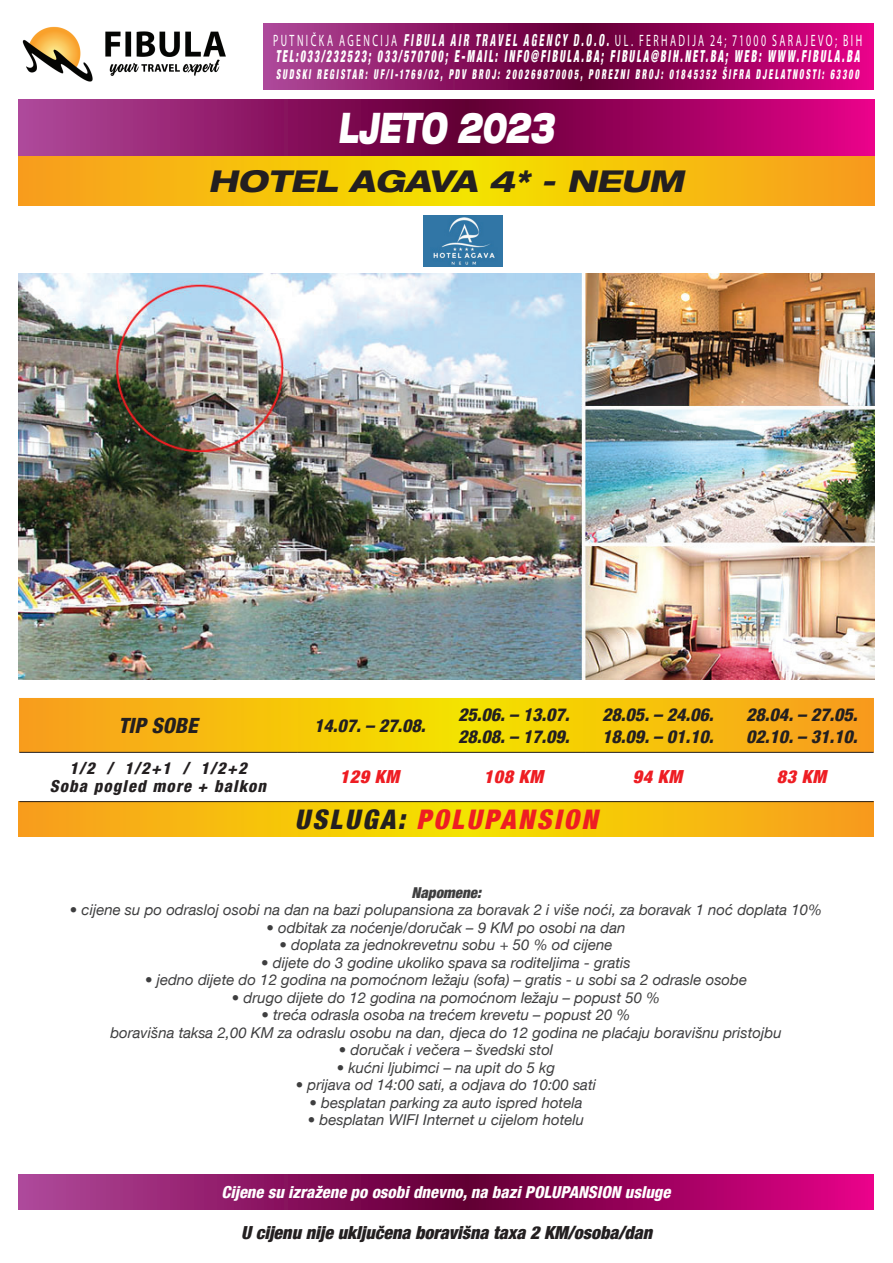
<style>
.page{position:relative;width:893px;height:1263px;background:#fff}
.page>*{position:absolute;margin:0;border:0;box-sizing:border-box;transform-origin:0 0}
.t1{font:italic 900 expanded 42px "Helvetica Neue LT Com";letter-spacing:-.005em;color:#fff;scale:.6 1}
.t2{font:italic 800 expanded 30px "Helvetica Neue LT Com";color:#231f20}
.t3{font:italic 900 condensed 27px "Helvetica Neue LT Com";letter-spacing:.1em;color:#ee1d23}
.t4{font:italic 800 condensed 21px "Helvetica Neue LT Com";color:#231f20}
.t5{font:italic 800 condensed 18px/22px "Helvetica Neue LT Com";color:#231f20}
.t6{font:italic 900 condensed 18px "Helvetica Neue LT Com";color:#231f20}
.t7{font:italic 900 condensed 18px "Helvetica Neue LT Com";letter-spacing:.03em;color:#ee1d23}
.t8{font:italic 900 condensed 16.5px "Helvetica Neue LT Com";letter-spacing:.2em;color:#fff;scale:.6 1}
.t9{font:16.5px "Myriad Pro";letter-spacing:.245em;color:#fff;scale:.6 1}
.t10{font:italic 800 condensed 16.5px "Helvetica Neue LT Com";color:#fff}
.t11{font:italic 800 condensed 16.5px/17.5px "Helvetica Neue LT Com";letter-spacing:.07em;color:#231f20;text-align:center}
.t12{font:italic 15px/17.5px "Helvetica Neue LT Com";color:#3e3e3f;text-align:center}
.t13{font:italic 900 condensed 15px "Helvetica Neue LT Com";color:#3e3e3f}
.t14{font:italic 900 condensed 13.5px "Helvetica Neue LT Com";letter-spacing:.25em;color:#fff;scale:.6 1}
.s1{font-family:"Helvetica Neue LT Com";font-weight:800;font-style:italic;font-stretch:condensed}
.s2{color:#231f20}
</style>
<div class="page">
<svg style="left:19px;top:100px;width:855px;height:57px;background:#991262"></svg>
<svg style="left:19px;top:157px;width:855px;height:48px;background:#f6bf0d"></svg>
<svg style="left:263px;top:24px;width:610px;height:65px;background:#970f64"></svg>
<svg style="left:19px;top:698px;width:855px;height:54px;background:#f5be0d"></svg>
<svg style="left:19px;top:802px;width:855px;height:35px;background:#f5be0d"></svg>
<svg style="left:19px;top:1175px;width:855px;height:34px;background:#970f63"></svg>
<hr style="left:19px;top:752px;width:279px;height:1px;background:#231f20">
<hr style="left:298px;top:752px;width:144px;height:1px;background:#231f20">
<hr style="left:442px;top:752px;width:144px;height:1px;background:#231f20">
<hr style="left:586px;top:752px;width:144px;height:1px;background:#231f20">
<hr style="left:730px;top:752px;width:144px;height:1px;background:#231f20">
<hr style="left:19px;top:801px;width:279px;height:1px;background:#231f20">
<hr style="left:298px;top:801px;width:144px;height:1px;background:#231f20">
<hr style="left:442px;top:801px;width:144px;height:1px;background:#231f20">
<hr style="left:586px;top:801px;width:144px;height:1px;background:#231f20">
<hr style="left:730px;top:801px;width:144px;height:1px;background:#231f20">
<img style="left:19px;top:274px;width:856px;height:405px">
<img style="left:424px;top:216px;width:78px;height:50px">
<img style="left:23px;top:27px;width:203px;height:55px">
<p class="t9" style="left:273px;top:30px;width:983px">PUTNIČKA AGENCIJA <span class="s1">FIBULA AIR TRAVEL AGENCY D.O.O.</span> UL. FERHADIJA 24; 71000 SARAJEVO; BIH</p>
<p class="t8" style="left:276px;top:47px;width:974px">TEL:033/232523; 033/570700; E-MAIL: INFO@FIBULA.BA; FIBULA@BIH.NET.BA; WEB: WWW.FIBULA.BA</p>
<p class="t14" style="left:276px;top:66px;width:973px">SUDSKI REGISTAR: UF/I-1769/02, PDV BROJ: 200269870005, POREZNI BROJ: 01845352 ŠIFRA DJELATNOSTI: 63300</p>
<h1 class="t1" style="left:338px;top:101px;width:361px">LJETO 2023</h1>
<h2 class="t2" style="left:208px;top:161px;width:477px">HOTEL AGAVA 4* - NEUM</h2>
<h3 class="t4" style="left:119px;top:712px;width:80px">TIP SOBE</h3>
<p class="t5" style="left:314px;top:714px;width:113px">14.07. – 27.08.</p>
<p class="t5" style="left:458px;top:703px;width:113px">25.06. – 13.07.<br>28.08. – 17.09.</p>
<p class="t5" style="left:602px;top:703px;width:113px">28.05. – 24.06.<br>18.09. – 01.10.</p>
<p class="t5" style="left:746px;top:703px;width:113px">28.04. – 27.05.<br>02.10. – 31.10.</p>
<p class="t11" style="left:50px;top:759px;width:218px">1/2 / 1/2+1 / 1/2+2<br>Soba pogled more + balkon</p>
<p class="t7" style="left:340px;top:766px;width:61px">129 KM</p>
<p class="t7" style="left:484px;top:766px;width:61px">108 KM</p>
<p class="t7" style="left:633px;top:766px;width:51px">94 KM</p>
<p class="t7" style="left:777px;top:766px;width:51px">83 KM</p>
<h3 class="t3" style="left:295px;top:803px;width:304px"><span class="s2">USLUGA:</span> POLUPANSION</h3>
<p class="t13" style="left:412px;top:883px;width:71px">Napomene:</p>
<p class="t12" style="left:70px;top:901px;width:754px">• cijene su po odrasloj osobi na dan na bazi polupansiona za boravak 2 i više noći, za boravak 1 noć doplata 10%</p>
<p class="t12" style="left:267px;top:918px;width:360px">• odbitak za noćenje/doručak – 9 KM po osobi na dan</p>
<p class="t12" style="left:279px;top:936px;width:335px">• doplata za jednokrevetnu sobu + 50 % od cijene</p>
<p class="t12" style="left:261px;top:953px;width:371px">• dijete do 3 godine ukoliko spava sa roditeljima - gratis</p>
<p class="t12" style="left:145px;top:971px;width:604px">• jedno dijete do 12 godina na pomoćnom ležaju (sofa) – gratis - u sobi sa 2 odrasle osobe</p>
<p class="t12" style="left:232px;top:988px;width:430px">• drugo dijete do 12 godina na pomoćnom ležaju – popust 50 %</p>
<p class="t12" style="left:110px;top:1006px;width:673px">• treća odrasla osoba na trećem krevetu – popust 20 %<br>boravišna taksa 2,00 KM za odraslu osobu na dan, djeca do 12 godina ne plaćaju boravišnu pristojbu</p>
<p class="t12" style="left:339px;top:1041px;width:216px">• doručak i večera – švedski stol</p>
<p class="t12" style="left:337px;top:1058px;width:220px">• kućni ljubimci – na upit do 5 kg</p>
<p class="t12" style="left:296px;top:1076px;width:302px">• prijava od 14:00 sati, a odjava do 10:00 sati</p>
<p class="t12" style="left:310px;top:1093px;width:274px">• besplatan parking za auto ispred hotela</p>
<p class="t12" style="left:308px;top:1111px;width:278px">• besplatan WIFI Internet u cijelom hotelu</p>
<p class="t10" style="left:222px;top:1182px;width:450px">Cijene su izražene po osobi dnevno, na bazi POLUPANSION usluge</p>
<p class="t6" style="left:241px;top:1222px;width:413px">U cijenu nije uključena boravišna taxa 2 KM/osoba/dan</p>
</div>
